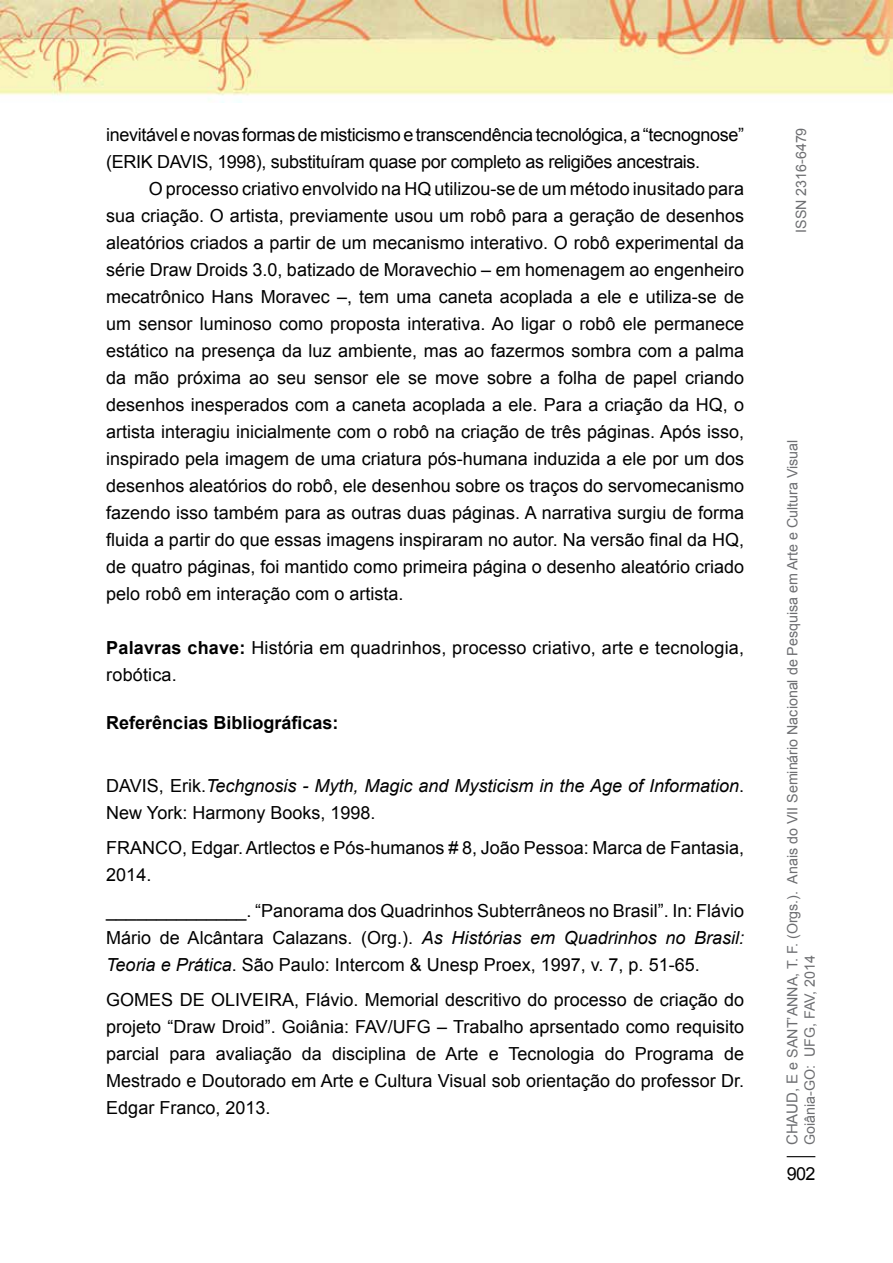
<style>
.page{position:relative;width:893px;height:1263px;background:#fff}
.page>*{position:absolute;margin:0;border:0;box-sizing:border-box;transform-origin:0 0}
.t1{font:18px/27px "Arial";color:#000;text-align:justify}
.t2{font:18px/27px "Arial";letter-spacing:-.02em;color:#000}
.t3{font:italic 18px/27px "Arial";color:#000}
.t4{font:700 18px "Arial";color:#000}
.t5{font:14.25px/17.1px "Arial";color:#6d6e71}
.s1{font-weight:700}
.s2{font-style:normal}
.s3{font-style:italic}
.s4{font-size:15px}
</style>
<div class="page">
<svg style="left:787px;top:1156px;width:28px;height:1px"></svg>
<img style="left:0;top:0;width:893px;height:102px">
<p class="t2" style="left:106px;top:121px;width:639px">inevitável e novas formas de misticismo e transcendência tecnológica, a “tecnognose” (ERIK DAVIS, 1998), substituíram quase por completo as religiões ancestrais.</p>
<p class="t1" style="left:106px;top:175px;width:639px;text-indent:43px">O processo criativo envolvido na HQ utilizou-se de um método inusitado para sua criação. O artista, previamente usou um robô para a geração de desenhos aleatórios criados a partir de um mecanismo interativo. O robô experimental da série Draw Droids 3.0, batizado de Moravechio – em homenagem ao engenheiro mecatrônico Hans Moravec –, tem uma caneta acoplada a ele e utiliza-se de um sensor luminoso como proposta interativa. Ao ligar o robô ele permanece estático na presença da luz ambiente, mas ao fazermos sombra com a palma da mão próxima ao seu sensor ele se move sobre a folha de papel criando desenhos inesperados com a caneta acoplada a ele. Para a criação da HQ, o artista interagiu inicialmente com o robô na criação de três páginas. Após isso, inspirado pela imagem de uma criatura pós-humana induzida a ele por um dos desenhos aleatórios do robô, ele desenhou sobre os traços do servomecanismo fazendo isso também para as outras duas páginas. A narrativa surgiu de forma fluida a partir do que essas imagens inspiraram no autor. Na versão final da HQ, de quatro páginas, foi mantido como primeira página o desenho aleatório criado pelo robô em interação com o artista.</p>
<p class="t1" style="left:106px;top:634px;width:639px"><span class="s1">Palavras chave:</span> História em quadrinhos, processo criativo, arte e tecnologia, robótica.</p>
<p class="t4" style="left:106px;top:711px;width:234px">Referências Bibliográficas:</p>
<p class="t3" style="left:106px;top:772px;width:639px"><span class="s2">DAVIS, Erik.</span>Techgnosis - Myth, Magic and Mysticism in the Age of Information<span class="s2">.<br>New York: Harmony Books, 1998.</span></p>
<p class="t1" style="left:106px;top:835px;width:639px">FRANCO, Edgar. Artlectos e Pós-humanos # 8, João Pessoa: Marca de Fantasia,<br>2014.</p>
<p class="t1" style="left:106px;top:897px;width:639px">______________. “Panorama dos Quadrinhos Subterrâneos no Brasil”. In: Flávio Mário de Alcântara Calazans. (Org.). <span class="s3">As Histórias em Quadrinhos no Brasil:<br>Teoria e Prática</span>. São Paulo: Intercom &amp; Unesp Proex, 1997, v. 7, p. 51-65.</p>
<p class="t1" style="left:106px;top:987px;width:639px">GOMES DE OLIVEIRA, Flávio. Memorial descritivo do processo de criação do projeto “Draw Droid”. Goiânia: FAV/UFG – Trabalho aprsentado como requisito parcial para avaliação da disciplina de Arte e Tecnologia do Programa de Mestrado e Doutorado em Arte e Cultura Visual sob orientação do professor Dr.<br>Edgar Franco, 2013.</p>
<p class="t5" style="left:793px;top:233px;width:107px;rotate:-90deg">ISSN 2316-6479</p>
<p class="t5" style="left:784px;top:1145px;width:707px;rotate:-90deg"><span class="s4">Chaud, E</span> e Sant’Anna, T. F. (Orgs.). Anais do VII Seminário Nacional de Pesquisa em Arte e Cultura Visual<br>Goiânia-GO: U FG, FAV, 2014</p>
<p class="t1" style="left:787px;top:1160px;width:30px">902</p>
</div>
